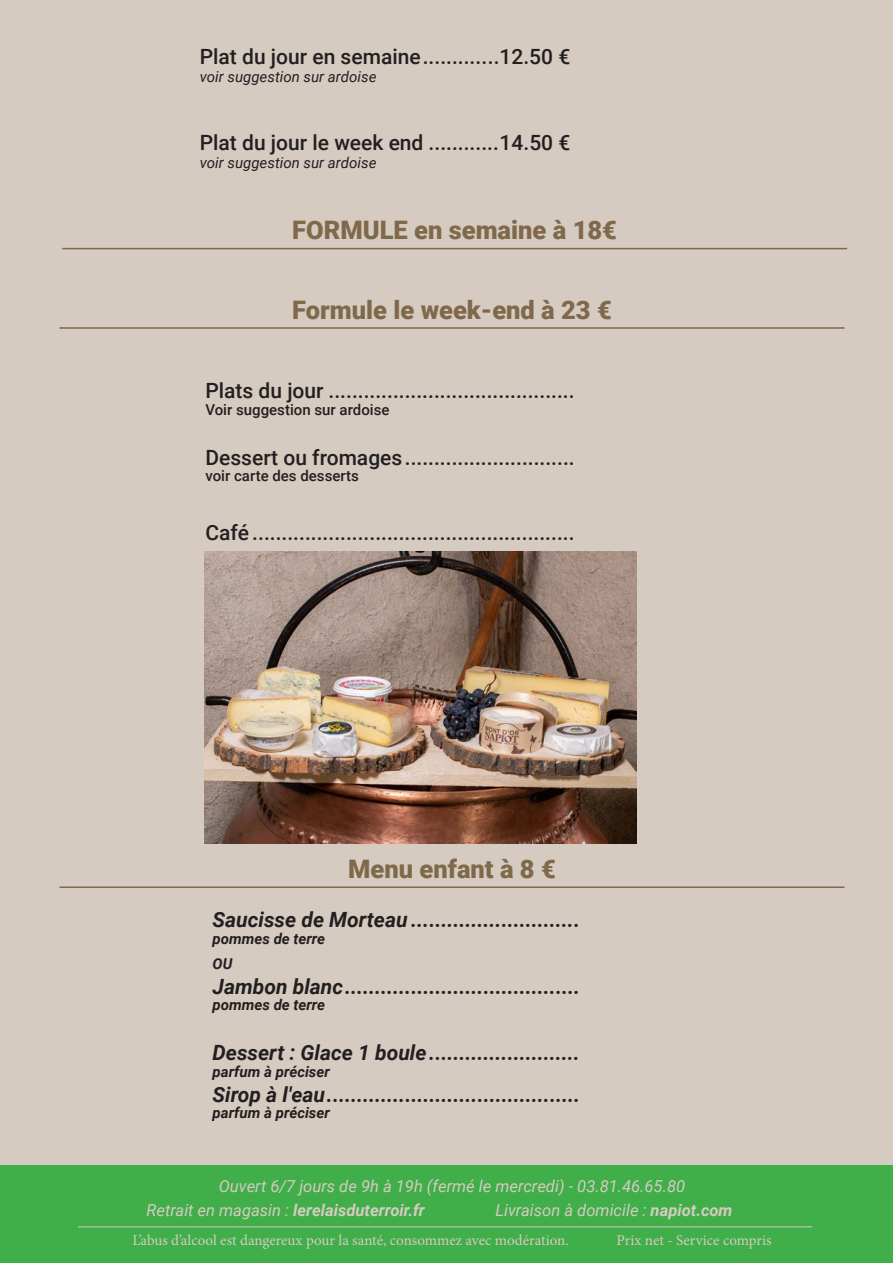
<style>
.page{position:relative;width:893px;height:1263px;background:#d5cbc1}
.page>*{position:absolute;margin:0;border:0;box-sizing:border-box;transform-origin:0 0}
.Titre{font:900 25.5px "Roboto";color:#80694b}
.Plat{font:500 21px "Roboto";color:#231f20}
.Plat-2{font:italic 700 21px "Roboto";color:#231f20}
.t1{font:italic 16.5px "Roboto";color:#d5cbc1}
.t2{font:italic 700 16.5px "Roboto";color:#d5cbc1}
.t3{font:15px "Minion Pro";color:#d5cbc1}
.Plat-3{font:italic 700 15px "Roboto";color:#231f20}
.Plat-4{font:italic 15px "Roboto";color:#231f20}
.Plat-5{font:500 15px "Roboto";color:#231f20}
.s1{font-weight:400}
.s2{font-weight:700}
</style>
<div class="page">
<div style="left:0;top:1165px;width:893px;height:98px;background:#40ae49"></div>
<hr style="left:78px;top:1226px;width:734px;height:1px;background:#d5cbc1">
<hr style="left:62px;top:248px;width:785px;height:1px;background:#80694b">
<hr style="left:60px;top:327px;width:784px;height:2px;background:#80694b">
<hr style="left:60px;top:886px;width:784px;height:2px;background:#80694b">
<img style="left:204px;top:551px;width:432px;height:292px">
<p class="Plat" style="left:200px;top:42px;width:372px">Plat du jour en semaine.............12.50 €</p>
<p class="Plat-4" style="left:200px;top:67px;width:178px">voir suggestion sur ardoise</p>
<p class="Plat" style="left:200px;top:128px;width:372px">Plat du jour le week end ............14.50 €</p>
<p class="Plat-4" style="left:200px;top:152px;width:178px">voir suggestion sur ardoise</p>
<p class="Titre" style="left:292px;top:212px;width:326px">FORMULE en semaine à 18€</p>
<p class="Titre" style="left:292px;top:292px;width:321px">Formule le week-end à 23 €</p>
<p class="Plat" style="left:205px;top:376px;width:371px">Plats du jour ..........................................</p>
<p class="Plat-5" style="left:205px;top:399px;width:186px">Voir suggestion sur ardoise</p>
<p class="Plat" style="left:205px;top:443px;width:371px">Dessert ou fromages.............................</p>
<p class="Plat-5" style="left:205px;top:465px;width:155px">voir carte des desserts</p>
<p class="Plat" style="left:205px;top:518px;width:371px">Café .......................................................</p>
<p class="Titre" style="left:348px;top:851px;width:209px">Menu enfant à 8 €</p>
<p class="Plat-2" style="left:213px;top:905px;width:369px">Saucisse de Morteau ............................</p>
<p class="Plat-3" style="left:213px;top:928px;width:114px">pommes de terre</p>
<p class="Plat-3" style="left:213px;top:953px;width:21px">OU</p>
<p class="Plat-2" style="left:213px;top:971px;width:369px">Jambon blanc.......................................</p>
<p class="Plat-3" style="left:213px;top:994px;width:114px">pommes de terre</p>
<p class="Plat-2" style="left:213px;top:1038px;width:369px">Dessert : Glace 1 boule .........................</p>
<p class="Plat-3" style="left:213px;top:1061px;width:119px">parfum à préciser</p>
<p class="Plat-2" style="left:213px;top:1079px;width:369px">Sirop à l'eau..........................................</p>
<p class="Plat-3" style="left:213px;top:1102px;width:119px">parfum à préciser</p>
<p class="t1" style="left:219px;top:1175px;width:468px">Ouvert 6/7 jours de 9h à 19h (fermé le mercredi) - 03.81.46.65.80</p>
<p class="t2" style="left:147px;top:1198px;width:280px"><span class="s1">Retrait en magasin :</span> lerelaisduterroir.fr</p>
<p class="t1" style="left:495px;top:1198px;width:239px">Livraison à domicile : <span class="s2">napiot.com</span></p>
<p class="t3" style="left:132px;top:1230px;width:438px">L’abus d’alcool est dangereux pour la santé, consommez avec modération.</p>
<p class="t3" style="left:616px;top:1230px;width:157px">Prix net - Service compris</p>
</div>
